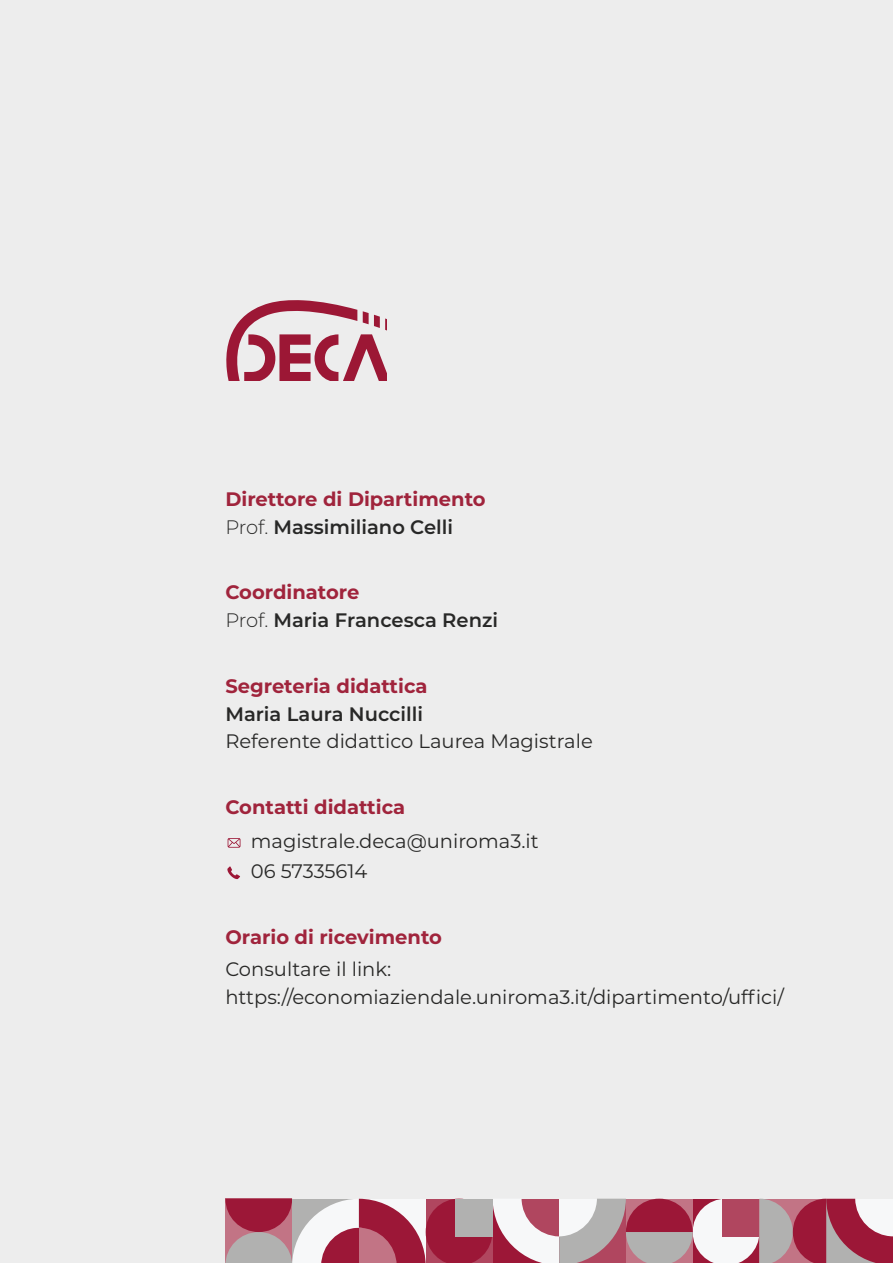
<style>
.page{position:relative;width:893px;height:1263px;background:#ededed}
.page>*{position:absolute;margin:0;border:0;box-sizing:border-box;transform-origin:0 0}
.t1{font:19.5px/29.8px "Montserrat";color:#282827}
.t2{font:700 19.5px/27.6px "Montserrat";color:#a0243c}
.t3{font:600 19.5px/27.6px "Montserrat";color:#282827}
.s1{font-weight:300;color:#282827}
.s2{font-weight:600;color:#282827}
.s3{font-weight:700;color:#a0243c}
.s4{font-weight:300}
</style>
<div class="page">
<svg style="left:228px;top:838px;width:12px;height:10px"></svg>
<svg style="left:227px;top:866px;width:13px;height:13px"></svg>
<svg style="left:226px;top:300px;width:161px;height:81px"></svg>
<svg style="left:225px;top:1199px;width:668px;height:64px"></svg>
<p class="t2" style="left:225px;top:484px;width:262px">Direttore di Dipartimento<br><span class="s1">Prof.</span> <span class="s2">Massimiliano Celli</span></p>
<p class="t3" style="left:225px;top:578px;width:274px"><span class="s3">Coordinatore<br></span><span class="s4">Prof.</span> Maria Francesca Renzi</p>
<p class="t2" style="left:225px;top:671px;width:204px">Segreteria didattica</p>
<p class="t3" style="left:225px;top:699px;width:199px">Maria Laura Nuccilli</p>
<p class="t1" style="left:225px;top:726px;width:369px">Referente didattico Laurea Magistrale</p>
<p class="t2" style="left:225px;top:793px;width:181px">Contatti didattica</p>
<p class="t1" style="left:251px;top:826px;width:289px">magistrale.deca@uniroma3.it<br>06 57335614</p>
<p class="t2" style="left:225px;top:922px;width:218px">Orario di ricevimento</p>
<p class="t1" style="left:225px;top:954px;width:560px;line-height:27.6px">Consultare il link: https://economiaziendale.uniroma3.it/dipartimento/uffici/</p>
</div>
